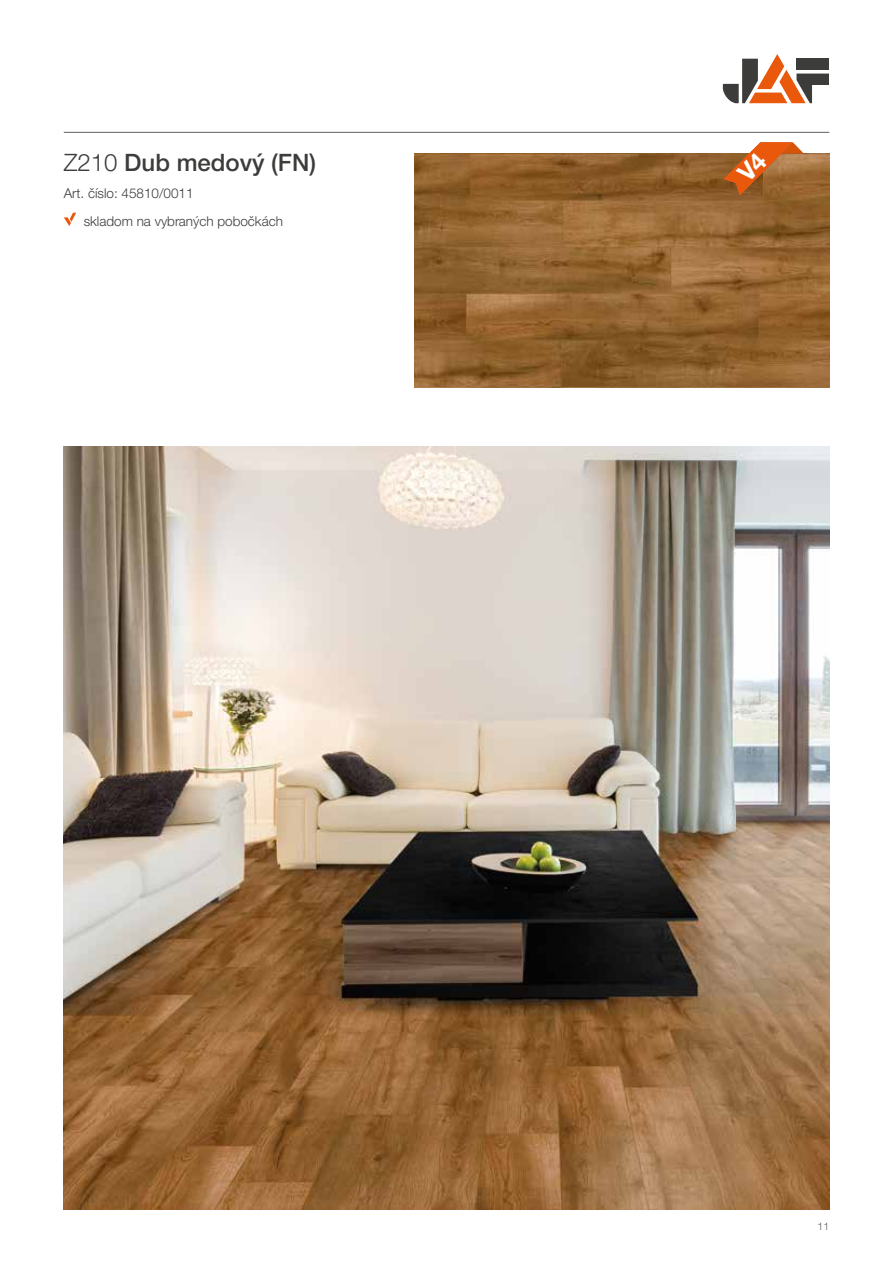
<style>
.page{position:relative;width:893px;height:1263px;background:#fff}
.page>*{position:absolute;margin:0;border:0;box-sizing:border-box;transform-origin:0 0}
.t1{font:500 24px "Helvetica Neue LTW1 G";color:#3c3c3b}
.t2{font:300 13.5px "Helvetica Neue LTW1 G";color:#3c3c3b}
.t3{font:300 10.5px "Helvetica Neue LTW1 G";color:#5f5e5e}
.s1{font-weight:300}
</style>
<div class="page">
<hr style="left:64px;top:132px;width:765px;height:1px;background:#717170">
<svg style="left:723px;top:54px;width:106px;height:49px"></svg>
<img style="left:64px;top:446px;width:765px;height:764px">
<img style="left:414px;top:153px;width:415px;height:234px">
<svg style="left:64px;top:213px;width:12px;height:13px"></svg>
<svg style="left:724px;top:142px;width:80px;height:53px"></svg>
<h1 class="t1" style="left:64px;top:148px;width:254px"><span class="s1">Z210</span> Dub medový (FN)</h1>
<p class="t2" style="left:64px;top:185px;width:131px">Art. číslo: 45810/0011</p>
<p class="t2" style="left:84px;top:213px;width:201px">skladom na vybraných pobočkách</p>
<p class="t3" style="left:817px;top:1220px;width:13px">11</p>
</div>
